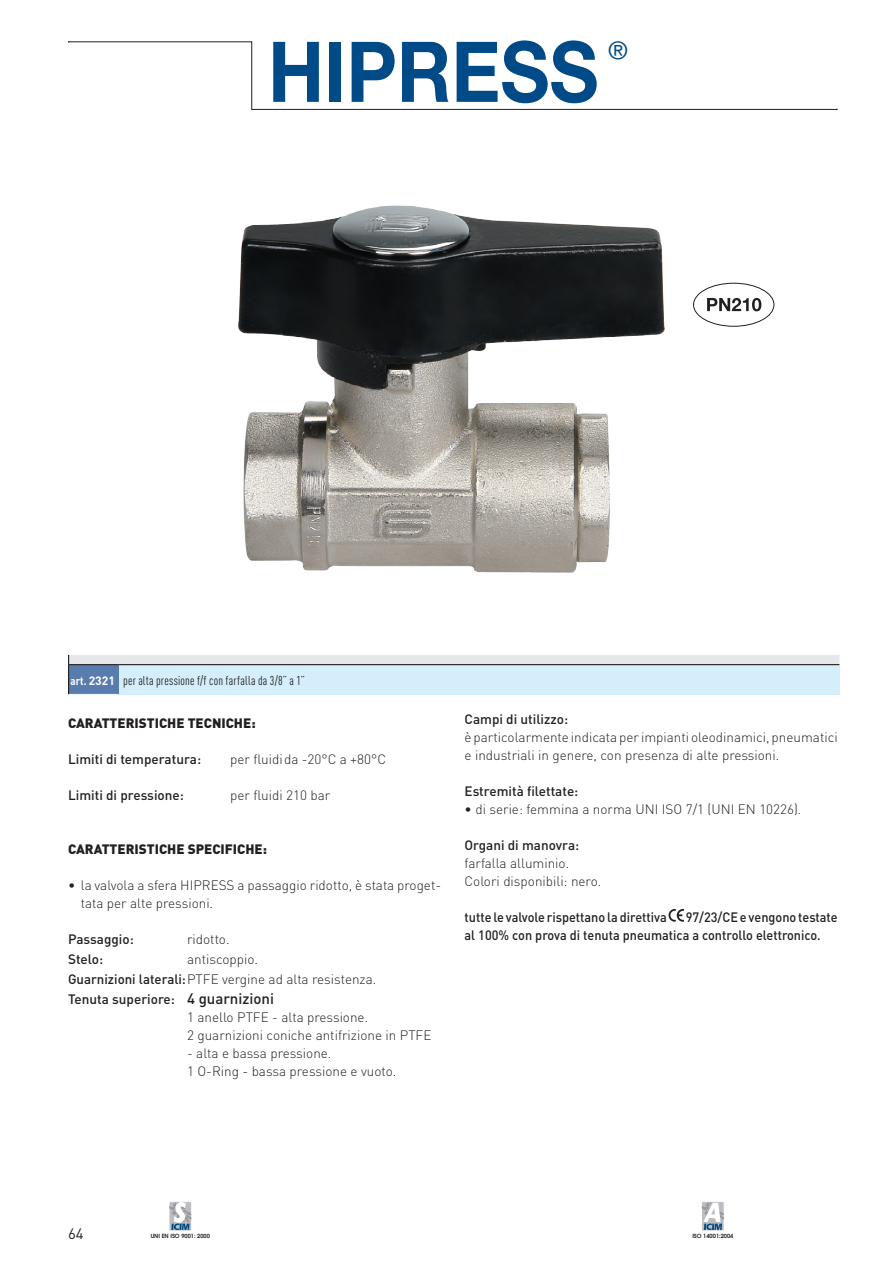
<style>
.page{position:relative;width:893px;height:1263px;background:#fff}
.page>*{position:absolute;margin:0;border:0;box-sizing:border-box;transform-origin:0 0}
.t1{font:700 84px "Helvetica Neue CE";color:#004b87;scale:.9 1}
.t2{font:15px "DIN";color:#231f20}
.t3{font:300 13.5px/18px "DIN";color:#231f20}
.t4{font:500 13.5px "DIN";color:#231f20}
.t5{font:500 13.5px/18px "DIN";color:#231f20;scale:.94 1}
.t6{font:900 13.5px "DIN";color:#231f20}
.t7{font:12.75px "DIN Cond";letter-spacing:.015em;color:#231f20}
.t8{font:700 11.55px "DIN";color:#fff;scale:.85 1}
.t9{font:600 5.7px "Avant Garde";color:#231f20}
.s1{font-size:12px}
.s2{font-weight:500}
.s3{font-size:15px}
</style>
<div class="page">
<div style="left:169px;top:1201px;width:23px;height:30px;border:1px solid #fff"></div>
<svg style="left:170px;top:1201px;width:21px;height:29px"></svg>
<div style="left:701px;top:1201px;width:23px;height:30px;border:1px solid #fff"></div>
<svg style="left:702px;top:1203px;width:22px;height:27px"></svg>
<svg style="left:70px;top:41px;width:767px;height:69px"></svg>
<svg style="left:68px;top:655px;width:771px;height:39px;background:#cce1ec"></svg>
<svg style="left:669px;top:909px;width:15px;height:13px"></svg>
<img style="left:238px;top:205px;width:537px;height:368px">
<div style="left:693px;top:283px;width:81px;height:43px;background:#fff;border-radius:50%"></div>
<div style="left:693px;top:283px;width:81px;height:44px;border:1px solid #231f20;border-radius:50%"></div>
<svg style="left:707px;top:298px;width:54px;height:13px"></svg>
<p class="t1" style="left:268px;top:20px;width:412px">HIPRESS<sup>®</sup></p>
<p class="t8" style="left:71px;top:673px;width:53px">art. <span class="s1">2321</span></p>
<p class="t7" style="left:123px;top:673px;width:183px">per alta pressione f/f con farfalla da 3/8” a 1”</p>
<p class="t6" style="left:68px;top:714px;width:189px">CARATTERISTICHE TECNICHE:</p>
<p class="t4" style="left:68px;top:750px;width:135px">Limiti di temperatura:</p>
<p class="t3" style="left:230px;top:750px;width:157px">per fluidi da -20°C a +80°C</p>
<p class="t4" style="left:68px;top:786px;width:117px">Limiti di pressione:</p>
<p class="t3" style="left:230px;top:786px;width:102px">per fluidi 210 bar</p>
<p class="t6" style="left:68px;top:840px;width:201px">CARATTERISTICHE SPECIFICHE:</p>
<p class="t3" style="left:81px;top:876px;width:362px;text-indent:-13px">• la valvola a sfera HIPRESS a passaggio ridotto, è stata proget&shy;tata per alte pressioni.</p>
<p class="t4" style="left:68px;top:930px;width:67px">Passaggio:</p>
<p class="t3" style="left:187px;top:930px;width:44px">ridotto.</p>
<p class="t4" style="left:68px;top:950px;width:37px">Stelo:</p>
<p class="t3" style="left:187px;top:950px;width:73px">antiscoppio.</p>
<p class="t3" style="left:68px;top:970px;width:310px"><span class="s2">Guarnizioni laterali:</span> PTFE vergine ad alta resistenza.</p>
<p class="t4" style="left:68px;top:991px;width:207px">Tenuta superiore: <span class="s3">4 guarnizioni</span></p>
<p class="t3" style="left:187px;top:1008px;width:183px">1 anello PTFE - alta pressione.</p>
<p class="t3" style="left:187px;top:1026px;width:246px">2 guarnizioni coniche antifrizione in PTFE</p>
<p class="t3" style="left:187px;top:1044px;width:146px">- alta e bassa pressione.</p>
<p class="t3" style="left:187px;top:1062px;width:211px">1 O-Ring - bassa pressione e vuoto.</p>
<p class="t4" style="left:465px;top:710px;width:105px">Campi di utilizzo:</p>
<p class="t3" style="left:465px;top:728px;width:375px">è particolarmente indicata per impianti oleodinamici, pneumatici e industriali in genere, con presenza di alte pressioni.</p>
<p class="t4" style="left:465px;top:782px;width:115px">Estremità filettate:</p>
<p class="t3" style="left:465px;top:800px;width:338px">• di serie: femmina a norma UNI ISO 7/1 (UNI EN 10226).</p>
<p class="t4" style="left:465px;top:836px;width:116px">Organi di manovra:</p>
<p class="t3" style="left:465px;top:854px;width:106px">farfalla alluminio.</p>
<p class="t3" style="left:465px;top:872px;width:138px">Colori disponibili: nero.</p>
<p class="t5" style="left:465px;top:907px;width:217px">tutte le valvole rispettano la direttiva</p>
<p class="t5" style="left:465px;top:907px;width:398px;text-indent:221px">97/23/CE e vengono testate al 100% con prova di tenuta pneumatica a controllo elettronico.</p>
<p class="t2" style="left:68px;top:1224px;width:17px">64</p>
<p class="t9" style="left:151px;top:1232px;width:61px">UNI EN ISO 9001: 2000</p>
<p class="t9" style="left:692px;top:1232px;width:43px">ISO 14001:2004</p>
</div>
